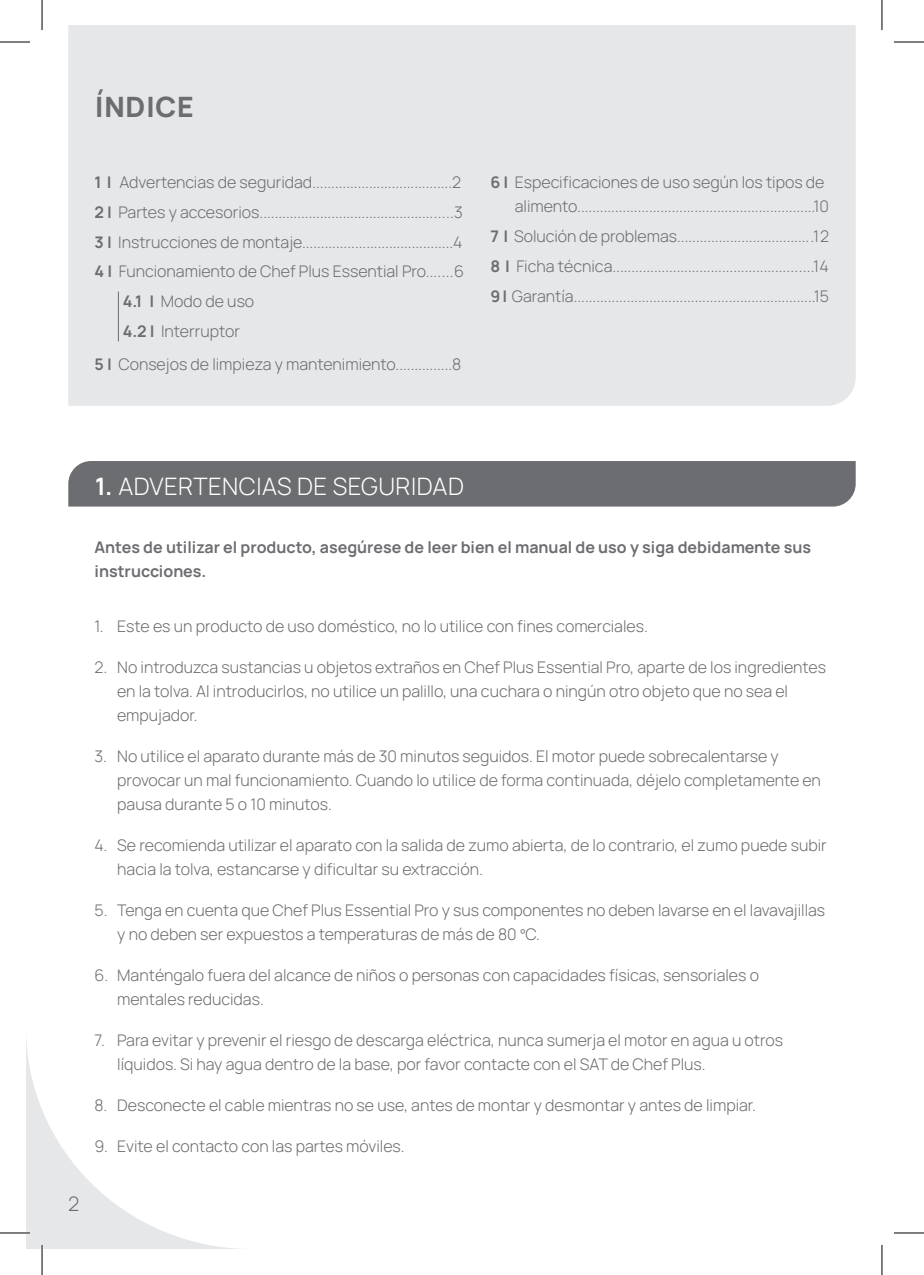
<style>
.page{position:relative;width:924px;height:1275px;background:#fff}
.page>*{position:absolute;margin:0;border:0;box-sizing:border-box;transform-origin:0 0}
.t1{font:200 28px "Manrope";letter-spacing:.03em;color:#6c6d70}
.t2{font:200 24px "Manrope";letter-spacing:.02em;color:#fff}
.t3{font:200 20px "Manrope";color:#6c6d70}
.t4{font:200 16px/24px "Manrope";color:#6c6d70}
</style>
<div class="page">
<div style="left:68px;top:461px;width:787px;height:45px;background:#6c6d70"></div>
<div style="left:68px;top:25px;width:787px;height:381px;background:#e6e7e9"></div>
<svg style="left:26px;top:1040px;width:213px;height:209px"></svg>
<hr style="left:118px;top:291px;width:1px;height:50px;background:#6c6d70">
<hr style="left:0;top:1231px;width:30px;height:3px;background:#fff">
<hr style="left:41px;top:1245px;width:2px;height:30px;background:#fff">
<hr style="left:0;top:42px;width:30px;height:1px;background:#000">
<hr style="left:893px;top:42px;width:30px;height:1px;background:#000">
<hr style="left:0;top:1232px;width:30px;height:1px;background:#000">
<hr style="left:893px;top:1232px;width:30px;height:1px;background:#000">
<hr style="left:42px;top:0;width:1px;height:30px;background:#000">
<hr style="left:42px;top:1245px;width:1px;height:30px;background:#000">
<hr style="left:881px;top:0;width:1px;height:30px;background:#000">
<hr style="left:881px;top:1245px;width:1px;height:30px;background:#000">
<p class="t1" style="left:95px;top:87px;width:100px">ÍNDICE</p>
<p class="t4" style="left:94px;top:170px;width:368px">1 | Advertencias de seguridad.....................................2</p>
<p class="t4" style="left:94px;top:200px;width:370px">2 | Partes y accesorios...................................................3</p>
<p class="t4" style="left:94px;top:229px;width:369px">3 | Instrucciones de montaje........................................4</p>
<p class="t4" style="left:94px;top:259px;width:371px">4 | Funcionamiento de Chef Plus Essential Pro.......6</p>
<p class="t4" style="left:123px;top:289px;width:133px">4.1 | Modo de uso</p>
<p class="t4" style="left:123px;top:318px;width:118px">4.2 | Interruptor</p>
<p class="t4" style="left:94px;top:352px;width:368px">5 | Consejos de limpieza y mantenimiento...............8</p>
<p class="t4" style="left:490px;top:170px;width:340px;text-align:right">6 | Especificaciones de uso según los tipos de alimento...............................................................10</p>
<p class="t4" style="left:490px;top:224px;width:340px">7 | Solución de problemas....................................12</p>
<p class="t4" style="left:490px;top:253px;width:340px">8 | Ficha técnica.....................................................14</p>
<p class="t4" style="left:490px;top:283px;width:340px">9 | Garantía................................................................15</p>
<p class="t2" style="left:95px;top:469px;width:370px">1. ADVERTENCIAS DE SEGURIDAD</p>
<p class="t4" style="left:94px;top:534px;width:717px">Antes de utilizar el producto, asegúrese de leer bien el manual de uso y siga debidamente sus instrucciones.</p>
<p class="t3" style="left:68px;top:1189px;width:13px">2</p>
<p class="t4" style="left:94px;top:613px;width:554px">1. Este es un producto de uso doméstico, no lo utilice con fines comerciales.</p>
<p class="t4" style="left:117px;top:654px;width:710px;text-indent:-23px">2. No introduzca sustancias u objetos extraños en Chef Plus Essential Pro, aparte de los ingredientes en la tolva. Al introducirlos, no utilice un palillo, una cuchara o ningún otro objeto que no sea el empujador.</p>
<p class="t4" style="left:117px;top:743px;width:704px;text-indent:-23px">3. No utilice el aparato durante más de 30 minutos seguidos. El motor puede sobrecalentarse y provocar un mal funcionamiento. Cuando lo utilice de forma continuada, déjelo completamente en pausa durante 5 o 10 minutos.</p>
<p class="t4" style="left:117px;top:832px;width:710px;text-indent:-23px">4. Se recomienda utilizar el aparato con la salida de zumo abierta, de lo contrario, el zumo puede subir hacia la tolva, estancarse y dificultar su extracción.</p>
<p class="t4" style="left:117px;top:897px;width:709px;text-indent:-23px">5. Tenga en cuenta que Chef Plus Essential Pro y sus componentes no deben lavarse en el lavavajillas y no deben ser expuestos a temperaturas de más de 80 ºC.</p>
<p class="t4" style="left:117px;top:962px;width:643px;text-indent:-23px">6. Manténgalo fuera del alcance de niños o personas con capacidades físicas, sensoriales o mentales reducidas.</p>
<p class="t4" style="left:117px;top:1027px;width:667px;text-indent:-23px">7. Para evitar y prevenir el riesgo de descarga eléctrica, nunca sumerja el motor en agua u otros líquidos. Si hay agua dentro de la base, por favor contacte con el SAT de Chef Plus.</p>
<p class="t4" style="left:94px;top:1092px;width:662px">8. Desconecte el cable mientras no se use, antes de montar y desmontar y antes de limpiar.</p>
<p class="t4" style="left:94px;top:1133px;width:311px">9. Evite el contacto con las partes móviles.</p>
</div>
